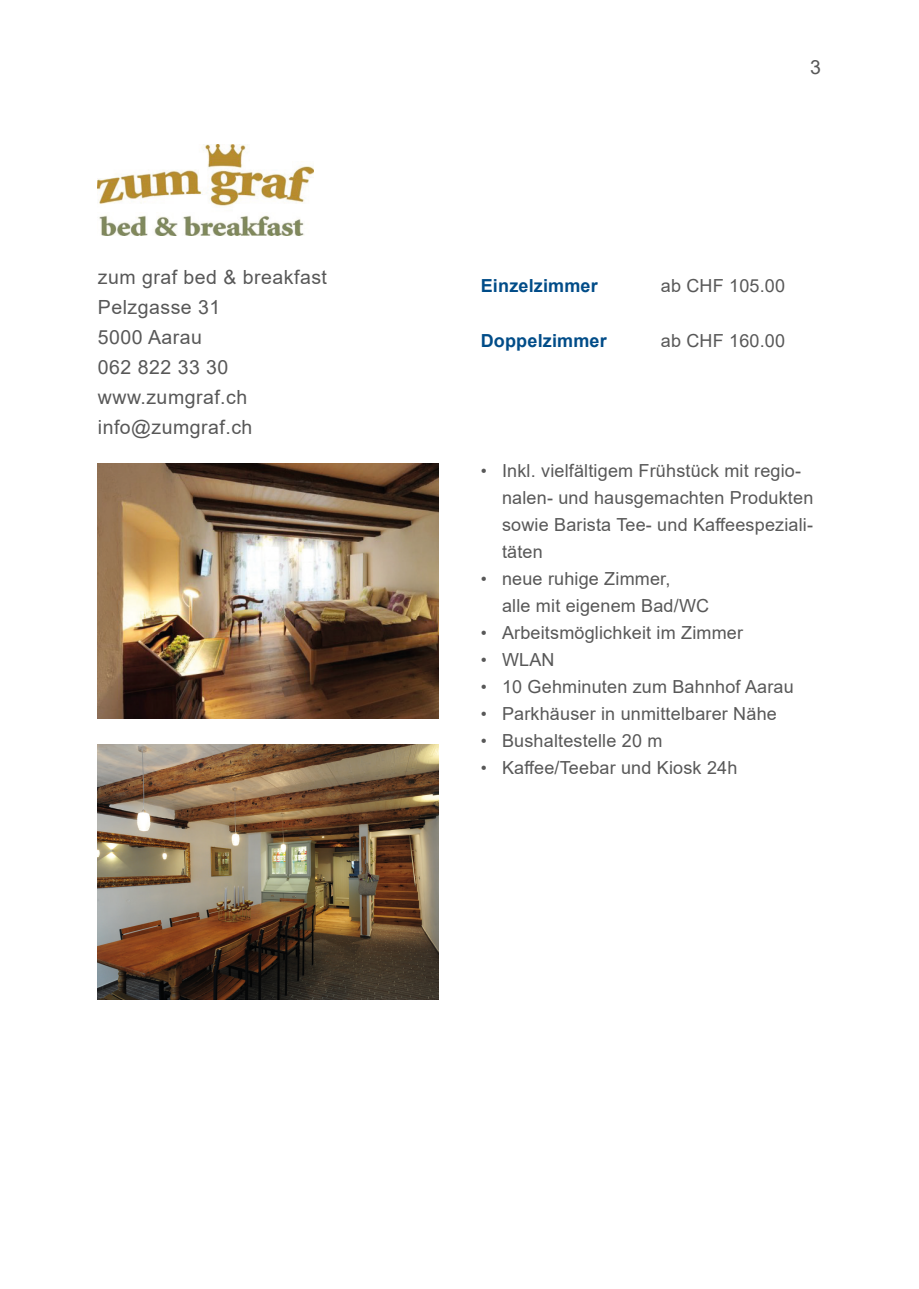
<style>
.page{position:relative;width:919px;height:1289px;background:#fff}
.page>*{position:absolute;margin:0;border:0;box-sizing:border-box;transform-origin:0 0}
.Grundtext_13_20{font:19.5px/30px "Arial";letter-spacing:.025em;color:#585858}
.Blocktext{font:18px/27px "Arial";letter-spacing:.01em;color:#585858}
.Blocktext-2{font:700 18px "Arial";letter-spacing:.01em;color:#004c88}
.s1{font-size:17.25px}
</style>
<div class="page">
<img style="left:98px;top:463px;width:340px;height:255px">
<img style="left:98px;top:145px;width:215px;height:91px">
<img style="left:98px;top:744px;width:340px;height:255px">
<p class="Grundtext_13_20" style="left:98px;top:262px;width:231px">zum graf bed &amp; breakfast<br>Pelzgasse 31<br>5000 Aarau<br>062 822 33 30 www.zumgraf.ch info@zumgraf.ch</p>
<p class="Grundtext_13_20" style="left:810px;top:52px;width:12px">3</p>
<p class="Blocktext-2" style="left:480px;top:273px;width:119px">Einzelzimmer</p>
<p class="Blocktext" style="left:660px;top:272px;width:126px">ab CHF 105.00</p>
<p class="Blocktext-2" style="left:480px;top:328px;width:128px">Doppelzimmer</p>
<p class="Blocktext" style="left:660px;top:327px;width:126px">ab CHF 160.00</p>
<p class="Blocktext" style="left:502px;top:457px;width:313px;text-indent:-21px"><span class="s1">•</span> Inkl. vielfältigem Frühstück mit regio&shy;nalen- und hausgemachten Produkten sowie Barista Tee- und Kaffeespeziali&shy;täten</p>
<p class="Blocktext" style="left:502px;top:565px;width:209px;text-indent:-21px"><span class="s1">•</span> neue ruhige Zimmer,<br>alle mit eigenem Bad/WC</p>
<p class="Blocktext" style="left:480px;top:619px;width:264px"><span class="s1">•</span> Arbeitsmöglichkeit im Zimmer</p>
<p class="Blocktext" style="left:480px;top:646px;width:75px"><span class="s1">•</span> WLAN</p>
<p class="Blocktext" style="left:480px;top:673px;width:314px"><span class="s1">•</span> 10 Gehminuten zum Bahnhof Aarau</p>
<p class="Blocktext" style="left:480px;top:700px;width:297px"><span class="s1">•</span> Parkhäuser in unmittelbarer Nähe</p>
<p class="Blocktext" style="left:480px;top:727px;width:183px"><span class="s1">•</span> Bushaltestelle 20 m</p>
<p class="Blocktext" style="left:480px;top:754px;width:258px"><span class="s1">•</span> Kaffee/Teebar und Kiosk 24h</p>
</div>
